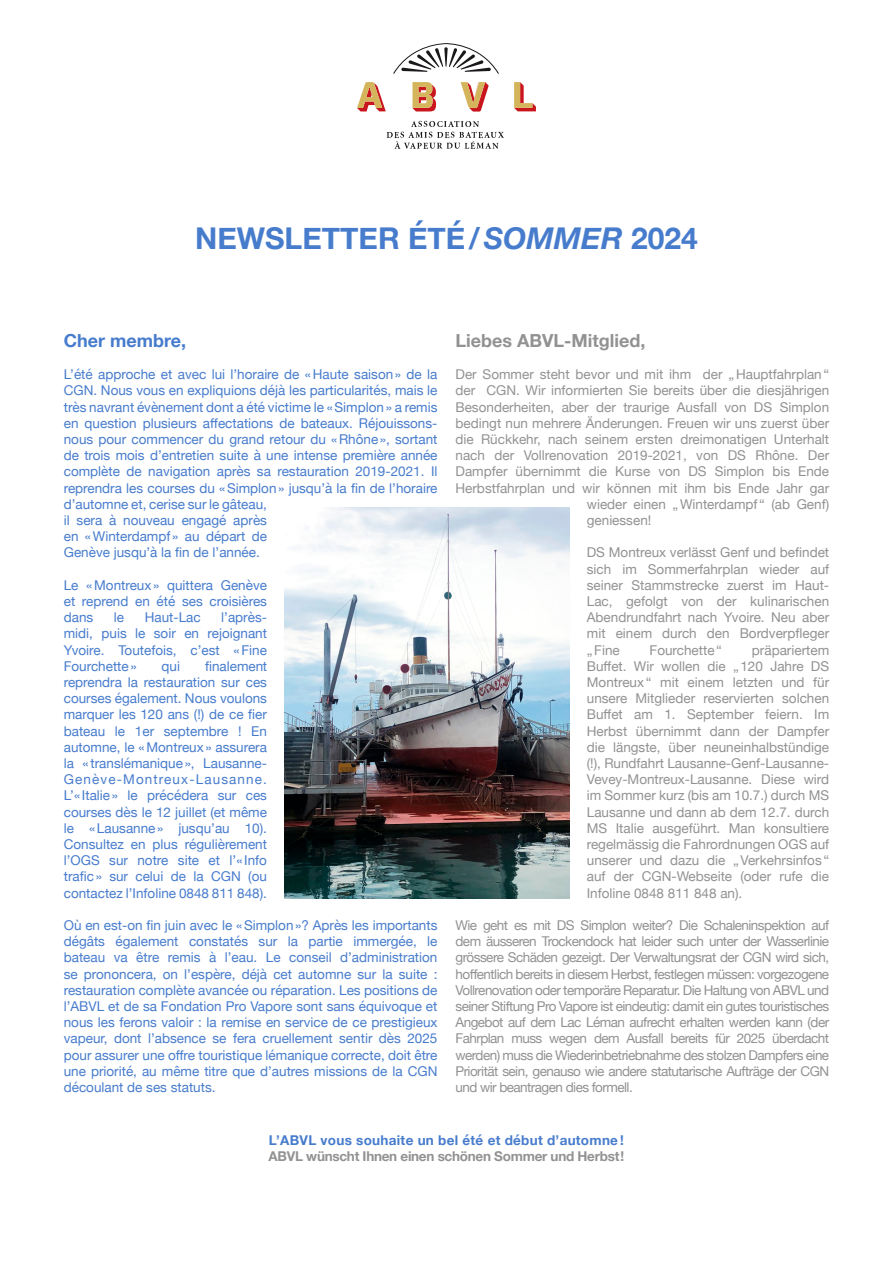
<style>
.page{position:relative;width:893px;height:1263px;background:#fff}
.page>*{position:absolute;margin:0;border:0;box-sizing:border-box;transform-origin:0 0}
.t1{font:700 30px "Helvetica Neue";color:#477ccd}
.t2{font:700 18px "Helvetica Neue";color:#929292}
.t3{font:700 18px "Helvetica Neue";color:#477ccd}
.t4{font:13.5px/16.2px "Helvetica Neue";color:#929292;text-align:justify}
.t5{font:13.5px/16.2px "Helvetica Neue";color:#477ccd;text-align:justify}
.t6{font:700 13.5px "Helvetica Neue";letter-spacing:-.02em;color:#929292}
.t7{font:700 13.5px "Helvetica Neue";letter-spacing:.02em;color:#477ccd}
.s1{font-style:italic}
</style>
<div class="page">
<svg style="left:357px;top:82px;width:179px;height:30px"></svg>
<svg style="left:393px;top:43px;width:106px;height:31px"></svg>
<svg style="left:387px;top:121px;width:117px;height:28px"></svg>
<img style="left:284px;top:507px;width:286px;height:391px">
<h1 class="t1" style="left:195px;top:214px;width:504px">NEWSLETTER ÉTÉ/<span class="s1">SOMMER</span> 2024</h1>
<h2 class="t3" style="left:64px;top:326px;width:124px">Cher membre,</h2>
<p class="t5" style="left:64px;top:367px;width:375px;text-align:left">L’été approche et avec lui l’horaire de «Haute saison» de la CGN. Nous vous en expliquions déjà les particularités, mais le très navrant évènement dont a été victime le «Simplon» a remis en question plusieurs affectations de bateaux. Réjouissons&shy;nous pour commencer du grand retour du «Rhône», sortant de trois mois d’entretien suite à une intense première année complète de navigation après sa restauration 2019-2021. Il reprendra les courses du «Simplon» jusqu’à la fin de l’horaire d’automne et, cerise sur le gâteau,<br>il sera à nouveau engagé après<br>en «Winterdampf » au départ de<br>Genève jusqu’à la fin de l’année.</p>
<p class="t5" style="left:64px;top:578px;width:205px">Le «Montreux» quittera Genève et reprend en été ses croisières dans</p>
<h2 class="t2" style="left:455px;top:326px;width:191px">Liebes ABVL-Mitglied,</h2>
<p class="t4" style="left:455px;top:367px;width:375px">Der Sommer steht bevor und mit ihm der „Hauptfahrplan“</p>
<p class="t4" style="left:455px;top:383px;width:375px">der CGN. Wir informierten Sie bereits über die diesjährigen</p>
<p class="t4" style="left:455px;top:399px;width:375px">Besonderheiten, aber der traurige Ausfall von DS Simplon</p>
<p class="t4" style="left:455px;top:416px;width:375px">bedingt nun mehrere Änderungen. Freuen wir uns zuerst über</p>
<p class="t4" style="left:455px;top:432px;width:375px">die Rückkehr, nach seinem ersten dreimonatigen Unterhalt</p>
<p class="t4" style="left:455px;top:448px;width:375px">nach der Vollrenovation 2019-2021, von DS Rhône. Der</p>
<p class="t4" style="left:455px;top:464px;width:375px">Dampfer übernimmt die Kurse von DS Simplon bis Ende</p>
<p class="t4" style="left:455px;top:480px;width:375px">Herbstfahrplan und wir können mit ihm bis Ende Jahr gar</p>
<p class="t4" style="left:587px;top:497px;width:244px">wieder einen „Winterdampf “ (ab Genf)</p>
<p class="t4" style="left:587px;top:513px;width:66px">geniessen!</p>
<p class="t4" style="left:587px;top:545px;width:244px">DS Montreux verlässt Genf und befindet sich im Sommerfahrplan wieder auf seiner Stammstrecke zuerst im Haut-Lac, gefolgt von der kulinarischen Abendrundfahrt nach Yvoire. Neu aber mit einem durch den Bordverpfleger „Fine</p>
<p class="t5" style="left:64px;top:610px;width:205px;text-indent:158px">l’après&shy;midi, puis le soir en rejoignant Yvoire. Toutefois, c’est «Fine Fourchette»</p>
<p class="t5" style="left:114px;top:610px;width:12px">le</p>
<p class="t5" style="left:145px;top:610px;width:58px">Haut-Lac</p>
<p class="t4" style="left:587px;top:642px;width:244px;text-indent:165px">präpariertem Buffet. Wir wollen die „120 Jahre DS Montreux“ mit einem letzten und für unsere Mitglieder reservierten solchen Buffet am 1. September feiern. Im Herbst übernimmt dann der Dampfer die längste, über neuneinhalbstündige (!), Rundfahrt Lausanne-Genf-Lausanne-Vevey-Montreux-Lausanne. Diese wird im Sommer kurz (bis am 10.7.) durch MS Lausanne und dann ab dem 12.7. durch MS Italie ausgeführt. Man konsultiere regelmässig die Fahrordnungen OGS auf unserer und dazu die „Verkehrsinfos “ auf der CGN-Webseite (oder rufe die Infoline 0848 811 848 an).</p>
<p class="t4" style="left:455px;top:918px;width:375px">Wie geht es mit DS Simplon weiter? Die Schaleninspektion auf dem äusseren Trockendock hat leider such unter der Wasserlinie grössere Schäden gezeigt. Der Verwaltungsrat der CGN wird sich, hoffentlich bereits in diesem Herbst, festlegen müssen: vorgezogene Vollrenovation oder temporäre Reparatur. Die Haltung von ABVL und seiner Stiftung Pro Vapore ist eindeutig: damit ein gutes touristisches Angebot auf dem Lac Léman aufrecht erhalten werden kann (der Fahrplan muss wegen dem Ausfall bereits für 2025 überdacht werden) muss die Wiederinbetriebnahme des stolzen Dampfers eine Priorität sein, genauso wie andere statutarische Aufträge der CGN und wir beantragen dies formell.</p>
<p class="t7" style="left:269px;top:1129px;width:357px">L’ABVL vous souhaite un bel été et début d’automne !</p>
<p class="t6" style="left:269px;top:1145px;width:357px">ABVL wünscht Ihnen einen schönen Sommer und Herbst!</p>
<p class="t4" style="left:650px;top:642px;width:74px">Fourchette“</p>
<p class="t5" style="left:64px;top:659px;width:205px;text-indent:141px">finalement reprendra la restauration sur ces courses également. Nous voulons marquer les 120 ans (!) de ce fier bateau le 1er septembre ! En automne, le «Montreux» assurera la « translémanique», Lausanne-Genève-Montreux-Lausanne.<br>L’« Italie» le précédera sur ces courses dès le 12 juillet (et même le «Lausanne» jusqu’au 10).<br>Consultez en plus régulièrement l’OGS sur notre site et l’« Info trafic» sur celui de la CGN (ou contactez l’Infoline 0848 811 848).</p>
<p class="t5" style="left:64px;top:918px;width:375px">Où en est-on fin juin avec le «Simplon»? Après les importants dégâts également constatés sur la partie immergée, le bateau va être remis à l’eau. Le conseil d’administration se prononcera, on l’espère, déjà cet automne sur la suite : restauration complète avancée ou réparation. Les positions de l’ABVL et de sa Fondation Pro Vapore sont sans équivoque et nous les ferons valoir : la remise en service de ce prestigieux vapeur, dont l’absence se fera cruellement sentir dès 2025 pour assurer une offre touristique lémanique correcte, doit être une priorité, au même titre que d’autres missions de la CGN découlant de ses statuts.</p>
<p class="t5" style="left:162px;top:659px;width:20px">qui</p>
</div>
